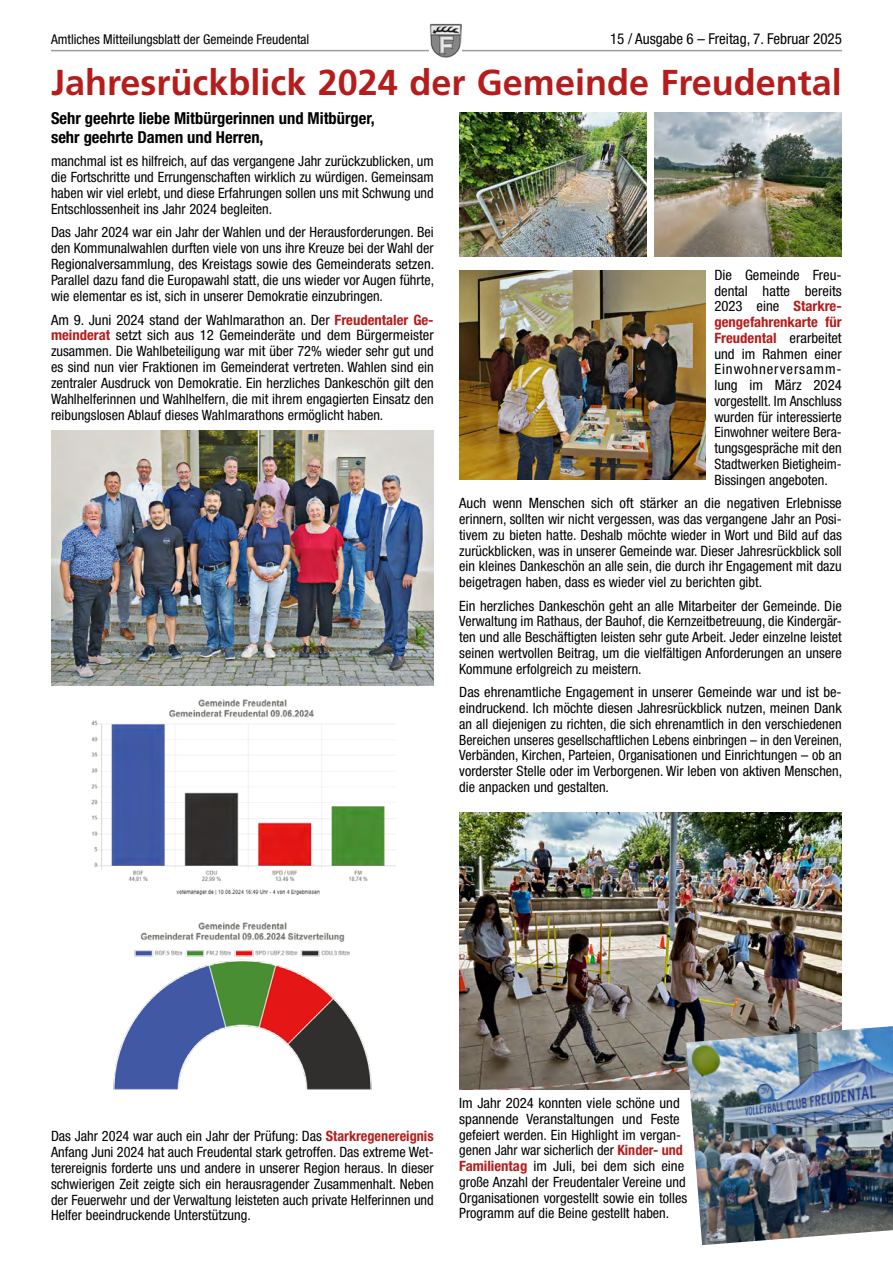
<style>
.page{position:relative;width:893px;height:1263px;background:#fff}
.page>*{position:absolute;margin:0;border:0;box-sizing:border-box;transform-origin:0 0}
.t1{font:700 36px "Frutiger LT Std";color:#b51d1c}
.FR_Headline{font:700 condensed 16.5px/18.1px "Helvetica Neue LT Std";color:#000}
.t2{font:condensed 15px "Helvetica Neue LT Std";color:#000}
.FR_Blocksatz_mit_Absatz{font:condensed 14.25px/15.8px "Helvetica Neue LT Std";color:#000;text-align:justify}
.t3{font:condensed 13.5px "Helvetica Neue LT Std";color:#000}
.s1{font-weight:700;color:#b51d1c}
</style>
<div class="page">
<hr style="left:51px;top:50px;width:791px;height:1px;background:#9c9d9d">
<img style="left:430px;top:23px;width:32px;height:34px">
<img style="left:51px;top:430px;width:383px;height:256px">
<img style="left:91px;top:699px;width:304px;height:196px">
<img style="left:113px;top:922px;width:259px;height:167px">
<img style="left:459px;top:113px;width:187px;height:143px">
<img style="left:655px;top:113px;width:187px;height:143px">
<img style="left:459px;top:270px;width:247px;height:209px">
<img style="left:459px;top:812px;width:383px;height:277px">
<img style="left:686px;top:1026px;width:207px;height:219px">
<p class="t3" style="left:51px;top:31px;width:260px">Amtliches Mitteilungsblatt der Gemeinde Freudental</p>
<p class="t2" style="left:610px;top:30px;width:233px">15 / Ausgabe 6 – Freitag, 7. Februar 2025</p>
<p class="t1" style="left:51px;top:61px;width:792px">Jahresrückblick 2024 der Gemeinde Freudental</p>
<p class="FR_Headline" style="left:51px;top:109px;width:325px">Sehr geehrte liebe Mitbürgerinnen und Mitbürger, sehr geehrte Damen und Herren,</p>
<p class="FR_Blocksatz_mit_Absatz" style="left:51px;top:153px;width:384px">manchmal ist es hilfreich, auf das vergangene Jahr zurückzublicken, um die Fortschritte und Errungenschaften wirklich zu würdigen. Gemeinsam haben wir viel erlebt, und diese Erfahrungen sollen uns mit Schwung und Entschlossenheit ins Jahr 2024 begleiten.</p>
<p class="FR_Blocksatz_mit_Absatz" style="left:51px;top:224px;width:385px">Das Jahr 2024 war ein Jahr der Wahlen und der Herausforderungen. Bei den Kommunalwahlen durften viele von uns ihre Kreuze bei der Wahl der Regionalversammlung, des Kreistags sowie des Gemeinderats setzen.<br>Parallel dazu fand die Europawahl statt, die uns wieder vor Augen führte, wie elementar es ist, sich in unserer Demokratie einzubringen.</p>
<p class="FR_Blocksatz_mit_Absatz" style="left:51px;top:311px;width:384px">Am 9. Juni 2024 stand der Wahlmarathon an. Der <span class="s1">Freudentaler Ge&shy;meinderat</span> setzt sich aus 12 Gemeinderäte und dem Bürgermeister zusammen. Die Wahlbeteiligung war mit über 72% wieder sehr gut und es sind nun vier Fraktionen im Gemeinderat vertreten. Wahlen sind ein zentraler Ausdruck von Demokratie. Ein herzliches Dankeschön gilt den Wahlhelferinnen und Wahlhelfern, die mit ihrem engagierten Einsatz den reibungslosen Ablauf dieses Wahlmarathons ermöglicht haben.</p>
<p class="FR_Blocksatz_mit_Absatz" style="left:714px;top:267px;width:129px">Die Gemeinde Freu&shy;dental hatte bereits 2023 eine <span class="s1">Starkre&shy;gengefahrenkarte für Freudental</span> erarbeitet und im Rahmen einer Einwohnerversamm&shy;lung im März 2024 vorgestellt. Im Anschluss wurden für interessierte Einwohner weitere Bera&shy;tungsgespräche mit den Stadtwerken Bietigheim-Bissingen angeboten.</p>
<p class="FR_Blocksatz_mit_Absatz" style="left:459px;top:495px;width:384px">Auch wenn Menschen sich oft stärker an die negativen Erlebnisse erinnern, sollten wir nicht vergessen, was das vergangene Jahr an Posi&shy;tivem zu bieten hatte. Deshalb möchte wieder in Wort und Bild auf das zurückblicken, was in unserer Gemeinde war. Dieser Jahresrückblick soll ein kleines Dankeschön an alle sein, die durch ihr Engagement mit dazu beigetragen haben, dass es wieder viel zu berichten gibt.</p>
<p class="FR_Blocksatz_mit_Absatz" style="left:459px;top:598px;width:384px">Ein herzliches Dankeschön geht an alle Mitarbeiter der Gemeinde. Die Verwaltung im Rathaus, der Bauhof, die Kernzeitbetreuung, die Kindergär&shy;ten und alle Beschäftigten leisten sehr gute Arbeit. Jeder einzelne leistet seinen wertvollen Beitrag, um die vielfältigen Anforderungen an unsere Kommune erfolgreich zu meistern.</p>
<p class="FR_Blocksatz_mit_Absatz" style="left:459px;top:684px;width:385px">Das ehrenamtliche Engagement in unserer Gemeinde war und ist be&shy;eindruckend. Ich möchte diesen Jahresrückblick nutzen, meinen Dank an all diejenigen zu richten, die sich ehrenamtlich in den verschiedenen Bereichen unseres gesellschaftlichen Lebens einbringen – in den Vereinen, Verbänden, Kirchen, Parteien, Organisationen und Einrichtungen – ob an vorderster Stelle oder im Verborgenen. Wir leben von aktiven Menschen, die anpacken und gestalten.</p>
<p class="FR_Blocksatz_mit_Absatz" style="left:51px;top:1128px;width:384px">Das Jahr 2024 war auch ein Jahr der Prüfung: Das <span class="s1">Starkregenereignis </span>Anfang Juni 2024 hat auch Freudental stark getroffen. Das extreme Wet&shy;terereignis forderte uns und andere in unserer Region heraus. In dieser schwierigen Zeit zeigte sich ein herausragender Zusammenhalt. Neben der Feuerwehr und der Verwaltung leisteten auch private Helferinnen und Helfer beeindruckende Unterstützung.</p>
<p class="FR_Blocksatz_mit_Absatz" style="left:459px;top:1095px;width:230px;text-align:left">Im Jahr 2024 konnten viele schöne und spannende Veranstaltungen und Feste gefeiert werden. Ein Highlight im vergan&shy;genen Jahr war sicherlich der <span class="s1">Kinder- und Familientag</span> im Juli, bei dem sich eine große Anzahl der Freudentaler Vereine und Organisationen vorgestellt sowie ein tolles Programm auf die Beine gestellt haben.</p>
</div>
